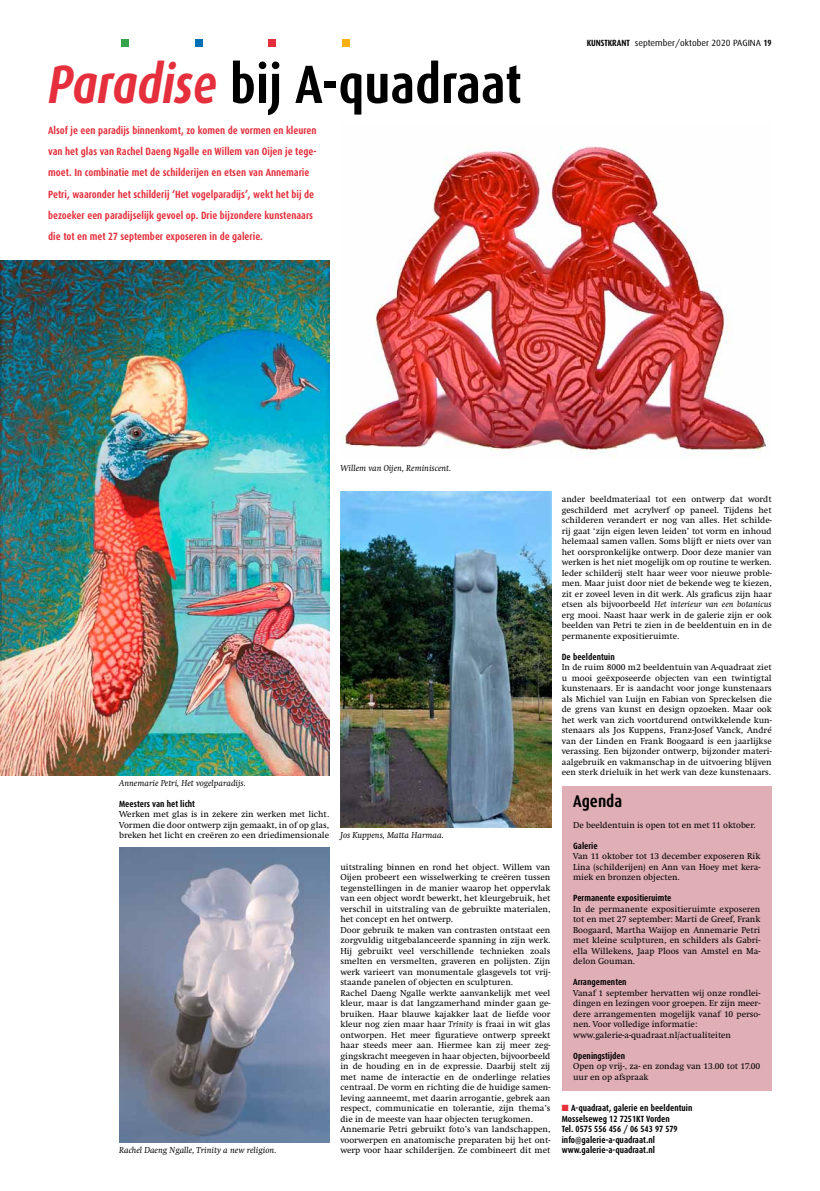
<style>
.page{position:relative;width:820px;height:1191px;background:#fff}
.page>*{position:absolute;margin:0;border:0;box-sizing:border-box;transform-origin:0 0}
.t1{font:700 54px "Dax Condensed";color:#000}
.t2{font:700 17px "Dax Condensed";color:#000}
.t3{font:700 10.5px/21px "Dax Condensed";color:#e52f3c}
.t4{font:9px/10.5px "Swift";color:#000;text-align:justify}
.t5{font:700 9px/10.5px "Dax Condensed";color:#000}
.t6{font:italic 9px "Swift";color:#000}
.t7{font:9px "Dax";color:#000}
.s1{font-family:"Dax";font-style:italic;color:#e52f3c}
.s2{font-family:"Dax Condensed";font-weight:700}
.s3{font-style:italic}
.s4{color:#e52f3c}
</style>
<div class="page">
<div style="left:122px;top:39px;width:7px;height:8px;background:#36a44a"></div>
<div style="left:195px;top:39px;width:7px;height:8px;background:#0070b6"></div>
<div style="left:268px;top:39px;width:8px;height:8px;background:#e52f3c"></div>
<div style="left:342px;top:39px;width:7px;height:8px;background:#f8b015"></div>
<div style="left:561px;top:785px;width:210px;height:305px;background:#e0afb5"></div>
<img style="left:119px;top:847px;width:210px;height:295px">
<img style="left:340px;top:146px;width:427px;height:311px">
<img style="left:340px;top:491px;width:211px;height:336px">
<img style="left:0;top:260px;width:329px;height:515px">
<h1 class="t1" style="left:48px;top:54px;width:475px"><span class="s1">Paradise</span> bij A-quadraat</h1>
<p class="t3" style="left:48px;top:120px;width:270px">Alsof je een paradijs binnenkomt, zo komen de vormen en kleuren van het glas van Rachel Daeng Ngalle en Willem van Oijen je tege&shy;moet. In combinatie met de schilderijen en etsen van Annemarie Petri, waaronder het schilderij ‘Het vogelparadijs’, wekt het bij de bezoeker een paradijselijk gevoel op. Drie bijzondere kunstenaars die tot en met 27 september exposeren in de galerie.</p>
<p class="t7" style="left:586px;top:38px;width:186px"><span class="s2">kunstkrant</span> september/oktober 2020 pagina <span class="s2">19</span></p>
<p class="t6" style="left:340px;top:463px;width:112px">Willem van Oijen, Reminiscent.</p>
<p class="t6" style="left:119px;top:778px;width:128px">Annemarie Petri, Het vogelparadijs.</p>
<p class="t5" style="left:119px;top:798px;width:77px">Meesters van het licht</p>
<p class="t4" style="left:119px;top:809px;width:211px">Werken met glas is in zekere zin werken met licht.<br>Vormen die door ontwerp zijn gemaakt, in of op glas, breken het licht en creëren zo een driedimensionale</p>
<p class="t6" style="left:119px;top:1145px;width:159px">Rachel Daeng Ngalle, Trinity a new religion.</p>
<p class="t6" style="left:340px;top:830px;width:105px">Jos Kuppens, Matta Harmaa.</p>
<p class="t4" style="left:340px;top:861px;width:211px;text-align:left">uitstraling binnen en rond het object. Willem van Oijen probeert een wisselwerking te creëren tussen tegenstellingen in de manier waarop het oppervlak van een object wordt bewerkt, het kleurgebruik, het verschil in uitstraling van de gebruikte materialen, het concept en het ontwerp.<br>Door gebruik te maken van contrasten ontstaat een zorgvuldig uitgebalanceerde spanning in zijn werk.<br>Hij gebruikt veel verschillende technieken zoals smelten en versmelten, graveren en polijsten. Zijn werk varieert van monumentale glasgevels tot vrij&shy;staande panelen of objecten en sculpturen.<br>Rachel Daeng Ngalle werkte aanvankelijk met veel kleur, maar is dat langzamerhand minder gaan ge&shy;bruiken. Haar blauwe kajakker laat de liefde voor kleur nog zien maar haar <span class="s3">Trinity</span> is fraai in wit glas ontworpen. Het meer figuratieve ontwerp spreekt haar steeds meer aan. Hiermee kan zij meer zeg&shy;gingskracht meegeven in haar objecten, bijvoorbeeld in de houding en in de expressie. Daarbij stelt zij met name de interactie en de onderlinge relaties centraal. De vorm en richting die de huidige samen&shy;leving aanneemt, met daarin arrogantie, gebrek aan respect, communicatie en tolerantie, zijn thema’s die in de meeste van haar objecten terugkomen.<br>Annemarie Petri gebruikt foto’s van landschappen, voorwerpen en anatomische preparaten bij het ont&shy;werp voor haar schilderijen. Ze combineert dit met</p>
<p class="t4" style="left:561px;top:494px;width:211px">ander beeldmateriaal tot een ontwerp dat wordt geschilderd met acrylverf op paneel. Tijdens het schilderen verandert er nog van alles. Het schilde&shy;rij gaat ‘zijn eigen leven leiden’ tot vorm en inhoud helemaal samen vallen. Soms blijft er niets over van het oorspronkelijke ontwerp. Door deze manier van werken is het niet mogelijk om op routine te werken.<br>Ieder schilderij stelt haar weer voor nieuwe proble&shy;men. Maar juist door niet de bekende weg te kiezen, zit er zoveel leven in dit werk. Als graficus zijn haar etsen als bijvoorbeeld <span class="s3">Het interieur van een botanicus </span>erg mooi. Naast haar werk in de galerie zijn er ook beelden van Petri te zien in de beeldentuin en in de permanente expositieruimte.</p>
<p class="t5" style="left:561px;top:651px;width:54px">De beeldentuin</p>
<p class="t4" style="left:561px;top:662px;width:211px">In de ruim 8000 m2 beeldentuin van A-quadraat ziet u mooi geëxposeerde objecten van een twintigtal kunstenaars. Er is aandacht voor jonge kunstenaars als Michiel van Luijn en Fabian von Spreckelsen die de grens van kunst en design opzoeken. Maar ook het werk van zich voortdurend ontwikkelende kun&shy;stenaars als Jos Kuppens, Franz-Josef Vanck, André van der Linden en Frank Boogaard is een jaarlijkse verassing. Een bijzonder ontwerp, bijzonder materi&shy;aalgebruik en vakmanschap in de uitvoering blijven een sterk drieluik in het werk van deze kunstenaars.</p>
<h2 class="t2" style="left:573px;top:791px;width:51px">Agenda</h2>
<p class="t4" style="left:573px;top:819px;width:184px">De beeldentuin is open tot en met 11 oktober.</p>
<p class="t5" style="left:573px;top:840px;width:26px">Galerie</p>
<p class="t4" style="left:573px;top:851px;width:189px">Van 11 oktober tot 13 december exposeren Rik Lina (schilderijen) en Ann van Hoey met kera&shy;miek en bronzen objecten.</p>
<p class="t5" style="left:573px;top:893px;width:100px">Permanente expositieruimte</p>
<p class="t4" style="left:573px;top:903px;width:189px">In de permanente expositieruimte exposeren tot en met 27 september: Marti de Greef, Frank Boogaard, Martha Waijop en Annemarie Petri met kleine sculpturen, en schilders als Gabri&shy;ëlla Willekens, Jaap Ploos van Amstel en Ma&shy;delon Gouman.</p>
<p class="t5" style="left:573px;top:977px;width:55px">Arrangementen</p>
<p class="t4" style="left:573px;top:987px;width:189px;text-align:left">Vanaf 1 september hervatten wij onze rondlei&shy;dingen en lezingen voor groepen. Er zijn meer&shy;dere arrangementen mogelijk vanaf 10 perso&shy;nen. Voor volledige informatie: www.galerie-a-quadraat.nl/actualiteiten</p>
<p class="t5" style="left:573px;top:1050px;width:54px">Openingstijden</p>
<p class="t4" style="left:573px;top:1061px;width:189px">Open op vrij-, za- en zondag van 13.00 tot 17.00 uur en op afspraak</p>
<p class="t5" style="left:561px;top:1103px;width:132px"><span class="s4">■</span> A-quadraat, galerie en beeldentuin<br>Mosselseweg 12 7251KT Vorden<br>Tel. 0575 556 456 / 06 543 97 579 info@galerie-a-quadraat.nl www.galerie-a-quadraat.nl</p>
</div>
